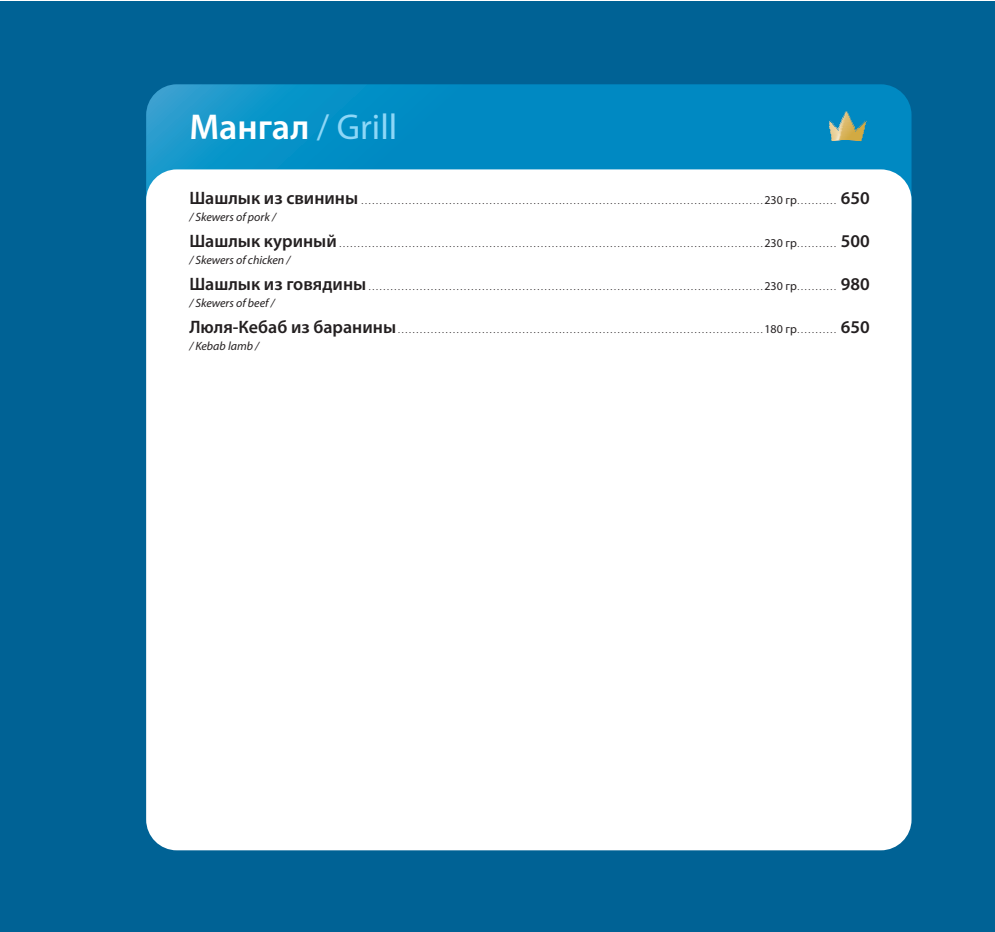
<style>
.page{position:relative;width:995px;height:932px;background:#fff}
.page>*{position:absolute;margin:0;border:0;box-sizing:border-box;transform-origin:0 0}
.t1{font:600 36px "Myriad Pro";color:#fff}
.t2{font:italic 12px "Myriad Pro";color:#231f20}
.t3{font:9px "Myriad Pro";color:#231f20}
.s1{font-weight:400;color:#8dd7f7}
.s2{font-weight:600;font-size:18px}
.s3{font-size:12px}
</style>
<div class="page">
<div style="left:72px;top:1px;width:922px;height:930px;background:#006295"></div>
<div style="left:9px;top:1px;width:63px;height:930px;background:#006295"></div>
<svg style="left:146px;top:84px;width:766px;height:110px;background:#048cc3"></svg>
<div style="left:146px;top:169px;width:766px;height:681px;background:#fff;border-radius:31px"></div>
<svg style="left:832px;top:139px;width:29px;height:3px"></svg>
<img style="left:830px;top:131px;width:34px;height:8px">
<svg style="left:829px;top:110px;width:38px;height:21px"></svg>
<div style="left:0;top:1px;width:9px;height:930px;background:#006295"></div>
<h1 class="t1" style="left:189px;top:104px;width:210px">Мангал <span class="s1">/ Grill</span></h1>
<p class="t3" style="left:189px;top:195px;width:682px"><span class="s2">Шашлык из свинины</span> ..............................................................................................................<span class="s3">230 гр</span>........... <span class="s2">650</span></p>
<h2 class="t2" style="left:189px;top:209px;width:88px">/ Skewers of pork /</h2>
<p class="t3" style="left:189px;top:238px;width:682px"><span class="s2">Шашлык куриный</span>....................................................................................................................<span class="s3">230 гр</span>........... <span class="s2">500</span></p>
<h2 class="t2" style="left:189px;top:252px;width:103px">/ Skewers of chicken /</h2>
<p class="t3" style="left:189px;top:281px;width:682px"><span class="s2">Шашлык из говядины</span>............................................................................................................<span class="s3">230 гр</span>........... <span class="s2">980</span></p>
<h2 class="t2" style="left:189px;top:295px;width:87px">/ Skewers of beef /</h2>
<p class="t3" style="left:189px;top:324px;width:682px"><span class="s2">Люля-Кебаб из баранины</span>....................................................................................................<span class="s3">180 гр</span>........... <span class="s2">650</span></p>
<h2 class="t2" style="left:189px;top:338px;width:71px">/ Kebab lamb /</h2>
</div>
